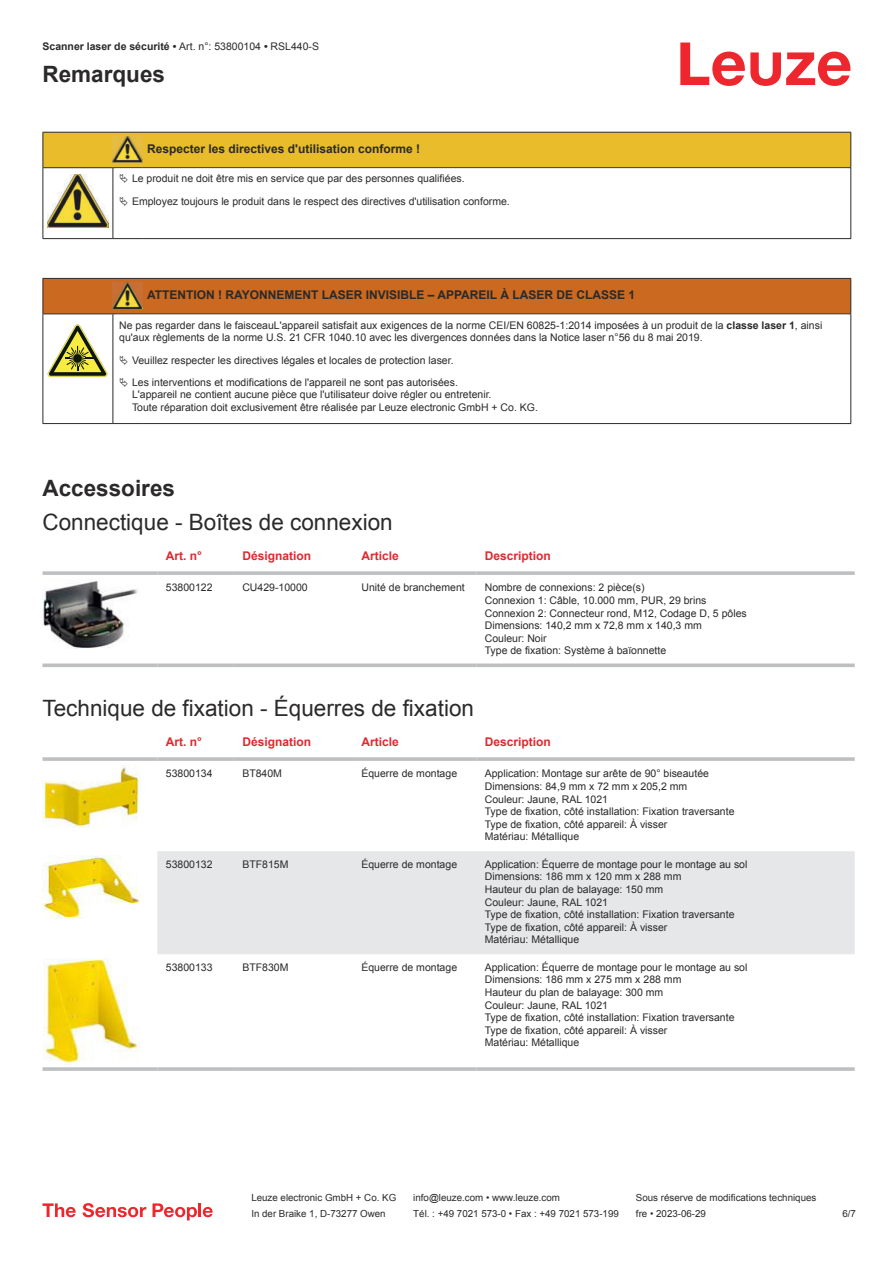
<style>
.page{position:relative;width:893px;height:1263px;background:#fff}
.page>*{position:absolute;margin:0;border:0;box-sizing:border-box;transform-origin:0 0}
.t1{font:22.5px "Arial";color:#2b292a}
.t2{font:700 22.5px "Arial";color:#2b292a}
.t3{font:700 12px "Arial";color:#2b292a}
.t4{font:700 12px "Arial";color:#db2a30}
.t5{font:10.5px/12.6px "Arial";color:#2b292a}
.t6{font:700 10.5px "Arial";color:#2b292a}
.t7{font:9.75px "Arial";color:#2b292a}
.s1{font-weight:400}
.s2{font-weight:700}
</style>
<div class="page">
<svg style="left:680px;top:43px;width:170px;height:43px"></svg>
<svg style="left:43px;top:571px;width:114px;height:4px"></svg>
<svg style="left:157px;top:571px;width:77px;height:4px"></svg>
<svg style="left:234px;top:571px;width:119px;height:4px"></svg>
<svg style="left:353px;top:571px;width:123px;height:4px"></svg>
<svg style="left:476px;top:571px;width:379px;height:4px;fill:#c2c4c5"></svg>
<svg style="left:43px;top:663px;width:114px;height:4px"></svg>
<svg style="left:157px;top:663px;width:77px;height:4px"></svg>
<svg style="left:234px;top:663px;width:119px;height:4px"></svg>
<svg style="left:353px;top:663px;width:123px;height:4px"></svg>
<svg style="left:476px;top:663px;width:379px;height:4px;fill:#bdbfc1"></svg>
<img style="left:43px;top:581px;width:94px;height:68px">
<div style="left:157px;top:851px;width:698px;height:103px;background:#e6e7e9"></div>
<svg style="left:43px;top:757px;width:114px;height:4px"></svg>
<hr style="left:157px;top:757px;width:77px;height:4px;background:#c5c7c9">
<svg style="left:234px;top:757px;width:119px;height:4px"></svg>
<svg style="left:353px;top:757px;width:123px;height:4px"></svg>
<hr style="left:476px;top:757px;width:379px;height:4px;background:#c5c7c9">
<svg style="left:43px;top:1067px;width:114px;height:4px"></svg>
<hr style="left:157px;top:1067px;width:77px;height:4px;background:#c5c7c9">
<svg style="left:234px;top:1067px;width:119px;height:4px"></svg>
<svg style="left:353px;top:1067px;width:123px;height:4px"></svg>
<hr style="left:476px;top:1067px;width:379px;height:4px;background:#c5c7c9">
<img style="left:43px;top:765px;width:96px;height:63px">
<img style="left:43px;top:855px;width:97px;height:64px">
<img style="left:43px;top:958px;width:97px;height:107px">
<svg style="left:43px;top:1203px;width:33px;height:14px"></svg>
<svg style="left:83px;top:1203px;width:63px;height:14px"></svg>
<svg style="left:153px;top:1203px;width:44px;height:17px"></svg>
<hr style="left:198px;top:1203px;width:3px;height:14px;background:#ed272d">
<svg style="left:203px;top:1207px;width:10px;height:10px"></svg>
<hr style="left:43px;top:168px;width:1px;height:66px;background:#2b292a">
<hr style="left:113px;top:168px;width:1px;height:66px;background:#2b292a">
<hr style="left:850px;top:168px;width:1px;height:66px;background:#2b292a">
<hr style="left:43px;top:238px;width:70px;height:1px;background:#2b292a">
<hr style="left:113px;top:238px;width:30px;height:1px;background:#2b292a">
<hr style="left:143px;top:238px;width:708px;height:1px;background:#2b292a">
<img style="left:47px;top:213px;width:61px;height:15px">
<div style="left:44px;top:279px;width:806px;height:34px;background:#ca691f"></div>
<svg style="left:44px;top:314px;width:806px;height:109px"></svg>
<hr style="left:43px;top:278px;width:70px;height:1px;background:#2b292a">
<hr style="left:43px;top:279px;width:1px;height:34px;background:#2b292a">
<hr style="left:43px;top:313px;width:70px;height:1px;background:#2b292a">
<hr style="left:113px;top:278px;width:30px;height:1px;background:#2b292a">
<hr style="left:113px;top:313px;width:30px;height:1px;background:#2b292a">
<hr style="left:143px;top:278px;width:708px;height:1px;background:#2b292a">
<hr style="left:850px;top:279px;width:1px;height:34px;background:#2b292a">
<hr style="left:143px;top:313px;width:708px;height:1px;background:#2b292a">
<hr style="left:43px;top:314px;width:1px;height:105px;background:#2b292a">
<hr style="left:113px;top:314px;width:1px;height:105px;background:#2b292a">
<hr style="left:850px;top:314px;width:1px;height:105px;background:#2b292a">
<hr style="left:43px;top:423px;width:70px;height:1px;background:#2b292a">
<hr style="left:113px;top:423px;width:30px;height:1px;background:#2b292a">
<hr style="left:143px;top:423px;width:708px;height:1px;background:#2b292a">
<img style="left:113px;top:283px;width:30px;height:26px">
<svg style="left:47px;top:324px;width:60px;height:53px"></svg>
<svg style="left:115px;top:315px;width:734px;height:104px"></svg>
<svg style="left:43px;top:132px;width:808px;height:81px"></svg>
<svg style="left:120px;top:355px;width:8px;height:9px"></svg>
<svg style="left:120px;top:377px;width:8px;height:10px"></svg>
<p class="t6" style="left:43px;top:43px;width:278px">Scanner laser de sécurité • <span class="s1">Art. n°: 53800104</span> • <span class="s1">RSL440-S</span></p>
<h1 class="t2" style="left:43px;top:66px;width:124px">Remarques</h1>
<p class="t3" style="left:147px;top:144px;width:274px">Respecter les directives d'utilisation conforme !</p>
<p class="t5" style="left:132px;top:169px;width:379px;line-height:22.4px">Le produit ne doit être mis en service que par des personnes qualifiées.<br>Employez toujours le produit dans le respect des directives d'utilisation conforme.</p>
<p class="t3" style="left:147px;top:291px;width:489px">ATTENTION ! RAYONNEMENT LASER INVISIBLE – APPAREIL À LASER DE CLASSE 1</p>
<p class="t5" style="left:119px;top:320px;width:705px">Ne pas regarder dans le faisceauL'appareil satisfait aux exigences de la norme CEI/EN 60825-1:2014 imposées à un produit de la <span class="s2">classe laser 1</span>, ainsi qu'aux règlements de la norme U.S. 21 CFR 1040.10 avec les divergences données dans la Notice laser n°56 du 8 mai 2019.</p>
<p class="t5" style="left:132px;top:350px;width:327px;line-height:22.4px">Veuillez respecter les directives légales et locales de protection laser.<br>Les interventions et modifications de l'appareil ne sont pas autorisées.</p>
<p class="t5" style="left:132px;top:389px;width:407px">L'appareil ne contient aucune pièce que l'utilisateur doive régler ou entretenir.<br>Toute réparation doit exclusivement être réalisée par Leuze electronic GmbH + Co. KG.</p>
<h1 class="t2" style="left:43px;top:480px;width:134px">Accessoires</h1>
<h1 class="t1" style="left:43px;top:513px;width:352px">Connectique - Boîtes de connexion</h1>
<p class="t4" style="left:166px;top:551px;width:38px">Art. n°</p>
<p class="t4" style="left:242px;top:551px;width:70px">Désignation</p>
<p class="t4" style="left:361px;top:551px;width:39px">Article</p>
<p class="t4" style="left:485px;top:551px;width:68px">Description</p>
<p class="t5" style="left:166px;top:582px;width:48px">53800122</p>
<p class="t5" style="left:242px;top:582px;width:67px">CU429-10000</p>
<p class="t5" style="left:361px;top:582px;width:105px">Unité de branchement</p>
<p class="t5" style="left:485px;top:582px;width:264px">Nombre de connexions: 2 pièce(s)<br>Connexion 1: Câble, 10.000 mm, PUR, 29 brins Connexion 2: Connecteur rond, M12, Codage D, 5 pôles Dimensions: 140,2 mm x 72,8 mm x 140,3 mm<br>Couleur: Noir<br>Type de fixation: Système à baïonnette</p>
<h1 class="t1" style="left:43px;top:699px;width:433px">Technique de fixation - Équerres de fixation</h1>
<p class="t4" style="left:166px;top:737px;width:38px">Art. n°</p>
<p class="t4" style="left:242px;top:737px;width:70px">Désignation</p>
<p class="t4" style="left:361px;top:737px;width:39px">Article</p>
<p class="t4" style="left:485px;top:737px;width:68px">Description</p>
<p class="t5" style="left:166px;top:768px;width:48px">53800134</p>
<p class="t5" style="left:242px;top:768px;width:41px">BT840M</p>
<p class="t5" style="left:361px;top:768px;width:97px">Équerre de montage</p>
<p class="t5" style="left:485px;top:768px;width:251px">Application: Montage sur arête de 90° biseautée Dimensions: 84,9 mm x 72 mm x 205,2 mm<br>Couleur: Jaune, RAL 1021<br>Type de fixation, côté installation: Fixation traversante Type de fixation, côté appareil: À visser<br>Matériau: Métallique</p>
<p class="t5" style="left:166px;top:859px;width:48px">53800132</p>
<p class="t5" style="left:242px;top:859px;width:48px">BTF815M</p>
<p class="t5" style="left:361px;top:859px;width:97px">Équerre de montage</p>
<p class="t5" style="left:485px;top:859px;width:264px">Application: Équerre de montage pour le montage au sol Dimensions: 186 mm x 120 mm x 288 mm<br>Hauteur du plan de balayage: 150 mm<br>Couleur: Jaune, RAL 1021<br>Type de fixation, côté installation: Fixation traversante Type de fixation, côté appareil: À visser<br>Matériau: Métallique</p>
<p class="t5" style="left:166px;top:962px;width:48px">53800133</p>
<p class="t5" style="left:242px;top:962px;width:48px">BTF830M</p>
<p class="t5" style="left:361px;top:962px;width:97px">Équerre de montage</p>
<p class="t5" style="left:485px;top:962px;width:264px">Application: Équerre de montage pour le montage au sol Dimensions: 186 mm x 275 mm x 288 mm<br>Hauteur du plan de balayage: 300 mm<br>Couleur: Jaune, RAL 1021<br>Type de fixation, côté installation: Fixation traversante Type de fixation, côté appareil: À visser<br>Matériau: Métallique</p>
<p class="t7" style="left:251px;top:1194px;width:146px">Leuze electronic GmbH + Co. KG</p>
<p class="t7" style="left:413px;top:1194px;width:148px">info@leuze.com • www.leuze.com</p>
<p class="t7" style="left:636px;top:1194px;width:182px">Sous réserve de modifications techniques</p>
<p class="t7" style="left:251px;top:1210px;width:136px">In der Braike 1, D-73277 Owen</p>
<p class="t7" style="left:413px;top:1210px;width:207px">Tél. : +49 7021 573-0 • Fax : +49 7021 573-199</p>
<p class="t7" style="left:636px;top:1210px;width:72px">fre • 2023-06-29</p>
<p class="t7" style="left:842px;top:1210px;width:15px">6 /7</p>
</div>
